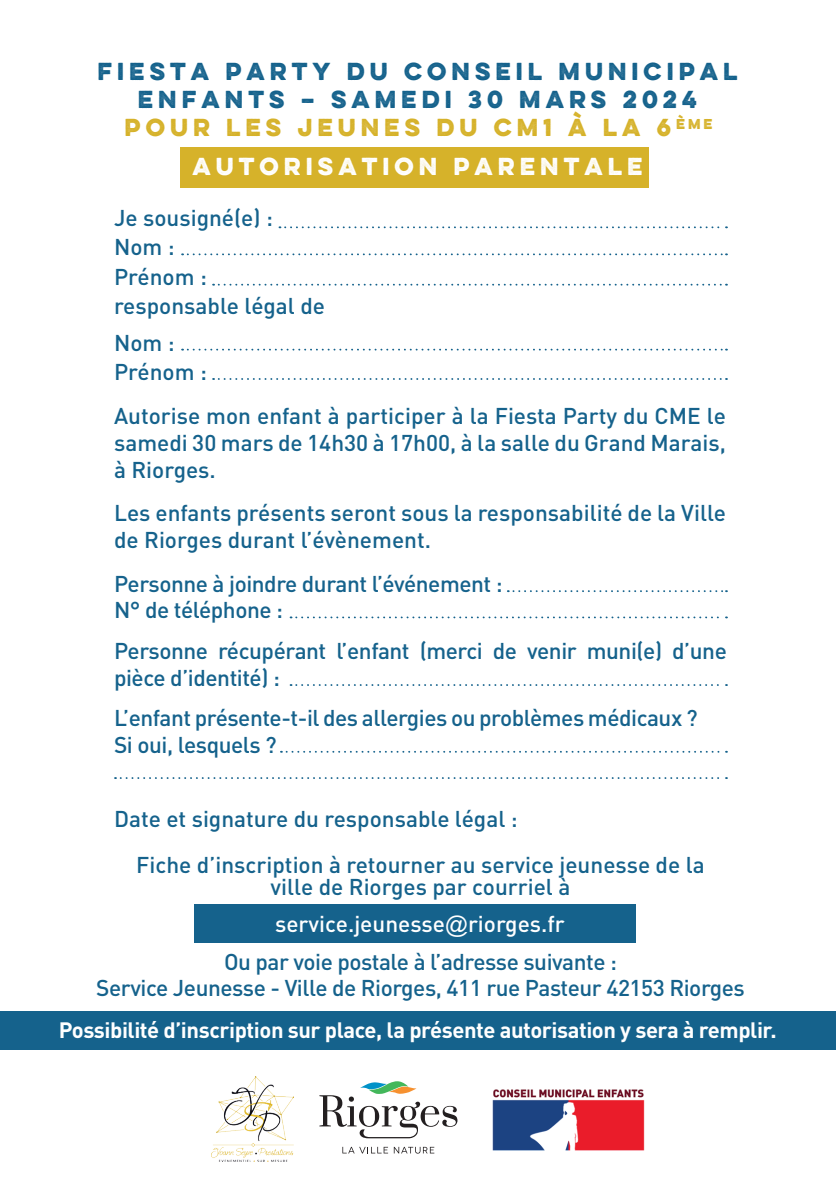
<style>
.page{position:relative;width:840px;height:1191px;background:#fff}
.page>*{position:absolute;margin:0;border:0;box-sizing:border-box;transform-origin:0 0}
.t1{font:500 22.6px/27.2px "DIN Pro";letter-spacing:-.015em;color:#15628c;text-align:center}
.t2{font:500 22.6px "DIN Pro";color:#fff}
.t3{font:700 22px/28px "Lulo One";color:#15628c;text-align:center}
.t4{font:700 22px "DIN Pro";letter-spacing:-.02em;color:#fff}
.t5{font:700 22px "Lulo One";color:#fff}
.s1{color:#d6b22a}
.s2{font-family:"Arial";font-weight:400}
</style>
<div class="page">
<div style="left:0;top:1011px;width:835px;height:38px;background:#15628c"></div>
<div style="left:180px;top:147px;width:469px;height:40px;background:#d6b22a"></div>
<div style="left:194px;top:904px;width:441px;height:38px;background:#15628c"></div>
<svg style="left:279px;top:226px;width:447px;height:2px"></svg>
<svg style="left:182px;top:253px;width:544px;height:2px"></svg>
<svg style="left:213px;top:284px;width:513px;height:2px"></svg>
<svg style="left:182px;top:349px;width:544px;height:1px"></svg>
<svg style="left:213px;top:378px;width:513px;height:2px"></svg>
<svg style="left:507px;top:590px;width:219px;height:2px"></svg>
<svg style="left:290px;top:616px;width:436px;height:2px"></svg>
<svg style="left:281px;top:751px;width:445px;height:1px"></svg>
<svg style="left:115px;top:777px;width:611px;height:2px"></svg>
<svg style="left:290px;top:684px;width:436px;height:2px"></svg>
<img style="left:211px;top:1076px;width:82px;height:85px">
<svg style="left:342px;top:1146px;width:92px;height:7px"></svg>
<svg style="left:319px;top:1081px;width:138px;height:57px"></svg>
<img style="left:492px;top:1089px;width:153px;height:62px">
<p class="t3" style="left:97px;top:56px;width:646px">FIESTA PARTY DU CONSEIL MUNICIPAL<br>ENFANTS – SAMEDI 30 MARS 2024<br><span class="s1">POUR LES JEUNES DU CM1 À LA 6</span><sup>ÈME</sup></p>
<p class="t5" style="left:192px;top:150px;width:456px">AUTORISATION PARENTALE</p>
<p class="t1" style="left:114px;top:202px;width:160px">Je sousigné(e) :</p>
<p class="t1" style="left:114px;top:231px;width:62px">Nom :</p>
<p class="t1" style="left:114px;top:260px;width:94px">Prénom :</p>
<p class="t1" style="left:114px;top:290px;width:212px">responsable légal de</p>
<p class="t1" style="left:114px;top:326px;width:62px">Nom :</p>
<p class="t1" style="left:114px;top:356px;width:94px">Prénom :</p>
<p class="t1" style="left:114px;top:399px;width:613px;text-align:justify">Autorise mon enfant à participer à la Fiesta Party du CME le samedi 30 mars de 14h30 à 17h00, à la salle du Grand Marais, à Riorges.</p>
<p class="t1" style="left:114px;top:497px;width:613px;text-align:left">Les enfants présents seront sous la responsabilité de la Ville de Riorges durant l’évènement.</p>
<p class="t1" style="left:114px;top:568px;width:390px">Personne à joindre durant l’événement :</p>
<p class="t1" style="left:114px;top:594px;width:170px">N° de téléphone :</p>
<p class="t1" style="left:114px;top:634px;width:614px;text-align:left">Personne récupérant l’enfant (merci de venir muni(e) d’une pièce d’identité) :</p>
<p class="t1" style="left:114px;top:702px;width:584px">L’enfant présente-t-il des allergies ou problèmes médicaux ?</p>
<p class="t1" style="left:114px;top:728px;width:164px">Si oui, lesquels ?</p>
<p class="t1" style="left:114px;top:802px;width:405px">Date et signature du responsable légal :</p>
<p class="t1" style="left:136px;top:850px;width:569px;line-height:22.6px">Fiche d’inscription à retourner au service jeunesse de la ville de Riorges par courriel à</p>
<p class="t2" style="left:275px;top:905px;width:291px">service.jeunesse<span class="s2">@</span>riorges.fr</p>
<p class="t1" style="left:96px;top:946px;width:649px;line-height:26.4px">Ou par voie postale à l’adresse suivante :<br>Service Jeunesse - Ville de Riorges, 411 rue Pasteur 42153 Riorges</p>
<p class="t4" style="left:59px;top:1011px;width:719px">Possibilité d’inscription sur place, la présente autorisation y sera à remplir.</p>
</div>
